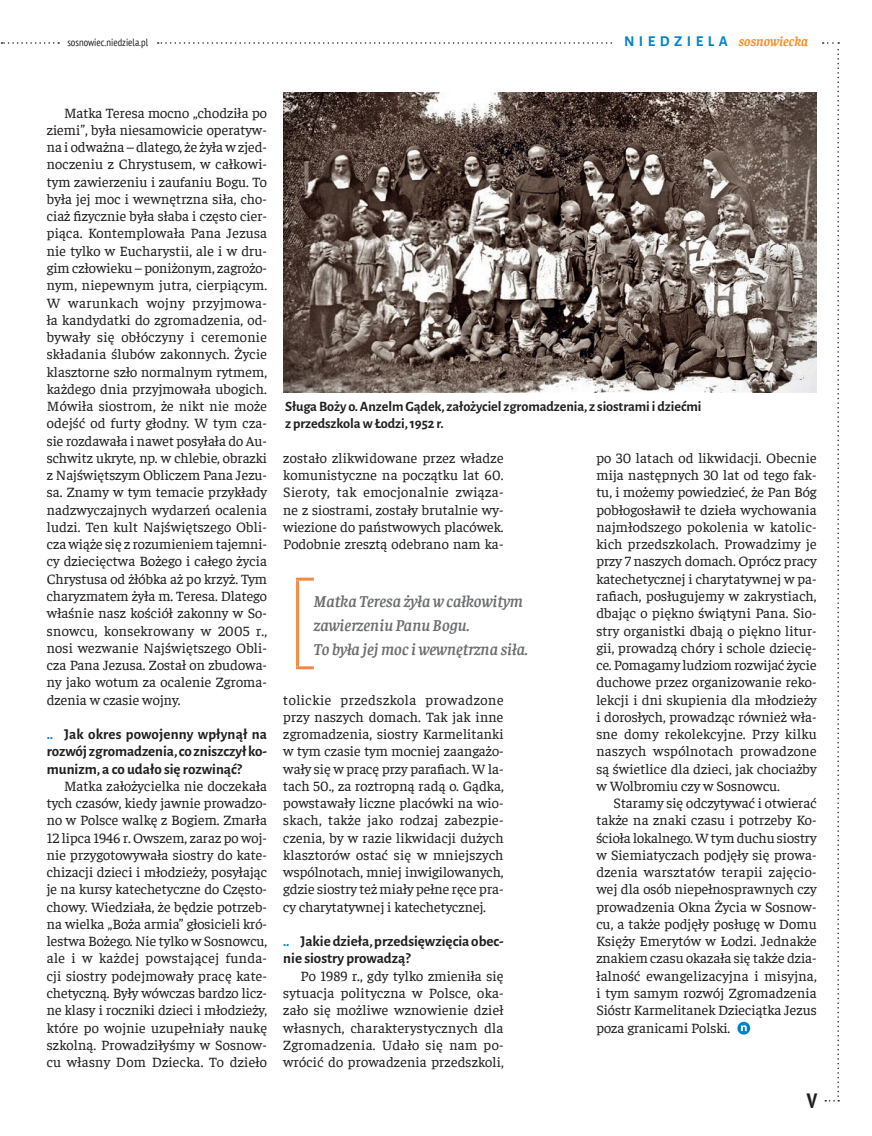
<style>
.page{position:relative;width:872px;height:1136px;background:#fff}
.page>*{position:absolute;margin:0;border:0;box-sizing:border-box;transform-origin:0 0}
.t1{font:700 condensed 20.7px "PT Sans";color:#231f20}
.t2{font:italic 600 16.5px/24px "Faustina";color:#6c6d70}
.t3{font:700 15px/17.2px "Alegreya Sans";color:#231f20;text-align:justify}
.t4{font:14.4px/17.2px "Faustina";letter-spacing:.005em;color:#231f20;text-align:justify}
.t5{font:700 14.25px/17.2px "Alegreya Sans";letter-spacing:-.005em;color:#231f20}
.t6{font:italic 700 13.5px "Faustina";color:#f69228}
.t7{font:condensed 10.5px "PT Sans";color:#231f20}
.s1{font-family:"Alegreya Sans";font-style:normal;font-size:15px;color:#0082c9}
.s2{color:#0082c9}
</style>
<div class="page">
<svg style="left:822px;top:42px;width:17px;height:1059px"></svg>
<svg style="left:158px;top:42px;width:454px;height:2px"></svg>
<svg style="left:1px;top:42px;width:58px;height:2px"></svg>
<svg style="left:737px;top:1021px;width:13px;height:13px"></svg>
<svg style="left:741px;top:1025px;width:5px;height:5px"></svg>
<img style="left:283px;top:93px;width:533px;height:300px">
<hr style="left:296px;top:577px;width:18px;height:3px;background:#f58844">
<hr style="left:296px;top:580px;width:3px;height:86px;background:#f58844">
<hr style="left:296px;top:666px;width:18px;height:3px;background:#f58844">
<p class="t7" style="left:67px;top:36px;width:82px">sosnowiec.niedziela.pl</p>
<p class="t6" style="left:624px;top:32px;width:186px"><span class="s1">n i e d z i e l a</span> sosnowiecka</p>
<p class="t4" style="left:47px;top:103px;width:222px;text-indent:17px">Matka Teresa mocno „chodziła po ziemi”, była niesamowicie operatyw&shy;na i odważna – dlatego, że żyła w zjed&shy;noczeniu z Chrystusem, w całkowi&shy;tym zawierzeniu i zaufaniu Bogu. To była jej moc i wewnętrzna siła, cho&shy;ciaż fizycznie była słaba i często cier&shy;piąca. Kontemplowała Pana Jezusa nie tylko w Eucharystii, ale i w dru&shy;gim człowieku – poniżonym, zagrożo&shy;nym, niepewnym jutra, cierpiącym.<br>W warunkach wojny przyjmowa&shy;ła kandydatki do zgromadzenia, od&shy;bywały się obłóczyny i ceremonie składania ślubów zakonnych. Życie klasztorne szło normalnym rytmem, każdego dnia przyjmowała ubogich.<br>Mówiła siostrom, że nikt nie może odejść od furty głodny. W tym cza&shy;sie rozdawała i nawet posyłała do Au&shy;schwitz ukryte, np. w chlebie, obrazki z Najświętszym Obliczem Pana Jezu&shy;sa. Znamy w tym temacie przykłady nadzwyczajnych wydarzeń ocalenia ludzi. Ten kult Najświętszego Obli&shy;cza wiąże się z rozumieniem tajemni&shy;cy dziecięctwa Bożego i całego życia Chrystusa od żłóbka aż po krzyż. Tym charyzmatem żyła m. Teresa. Dlatego właśnie nasz kościół zakonny w So&shy;snowcu, konsekrowany w 2005 r., nosi wezwanie Najświętszego Obli&shy;cza Pana Jezusa. Został on zbudowa&shy;ny jako wotum za ocalenie Zgroma&shy;dzenia w czasie wojny.</p>
<p class="t3" style="left:47px;top:724px;width:222px"><span class="s2">‥</span> Jak okres powojenny wpłynął na rozwój zgromadzenia, co zniszczył ko&shy;munizm, a co udało się rozwinąć?</p>
<p class="t4" style="left:47px;top:776px;width:222px;text-indent:17px">Matka założycielka nie doczekała tych czasów, kiedy jawnie prowadzo&shy;no w Polsce walkę z Bogiem. Zmarła 12 lipca 1946 r. Owszem, zaraz po woj&shy;nie przygotowywała siostry do kate&shy;chizacji dzieci i młodzieży, posyłając je na kursy katechetyczne do Często&shy;chowy. Wiedziała, że będzie potrzeb&shy;na wielka „Boża armia” głosicieli kró&shy;lestwa Bożego. Nie tylko w Sosnowcu, ale i w każdej powstającej funda&shy;cji siostry podejmowały pracę kate&shy;chetyczną. Były wówczas bardzo licz&shy;ne klasy i roczniki dzieci i młodzieży, które po wojnie uzupełniały naukę szkolną. Prowadziłyśmy w Sosnow&shy;cu własny Dom Dziecka. To dzieło</p>
<p class="t5" style="left:285px;top:397px;width:418px">Sługa Boży o. Anzelm Gądek, założyciel zgromadzenia, z siostrami i dziećmi z przedszkola w Łodzi, 1952 r.</p>
<p class="t4" style="left:283px;top:448px;width:222px">zostało zlikwidowane przez władze komunistyczne na początku lat 60.<br>Sieroty, tak emocjonalnie związa&shy;ne z siostrami, zostały brutalnie wy&shy;wiezione do państwowych placówek.<br>Podobnie zresztą odebrano nam ka-</p>
<p class="t2" style="left:314px;top:588px;width:215px">Matka Teresa żyła w całkowitym zawierzeniu Panu Bogu.<br>To była jej moc i wewnętrzna siła.</p>
<p class="t4" style="left:283px;top:690px;width:222px">tolickie przedszkola prowadzone przy naszych domach. Tak jak inne zgromadzenia, siostry Karmelitanki w tym czasie tym mocniej zaangażo&shy;wały się w pracę przy parafiach. W la&shy;tach 50., za roztropną radą o. Gądka, powstawały liczne placówki na wio&shy;skach, także jako rodzaj zabezpie&shy;czenia, by w razie likwidacji dużych klasztorów ostać się w mniejszych wspólnotach, mniej inwigilowanych, gdzie siostry też miały pełne ręce pra&shy;cy charytatywnej i katechetycznej.</p>
<p class="t3" style="left:283px;top:931px;width:222px"><span class="s2">‥</span> Jakie dzieła, przedsięwzięcia obec&shy;nie siostry prowadzą?</p>
<p class="t4" style="left:283px;top:966px;width:222px;text-indent:17px">Po 1989 r., gdy tylko zmieniła się sytuacja polityczna w Polsce, oka&shy;zało się możliwe wznowienie dzieł własnych, charakterystycznych dla Zgromadzenia. Udało się nam po&shy;wrócić do prowadzenia przedszkoli,</p>
<p class="t4" style="left:596px;top:448px;width:222px">po 30 latach od likwidacji. Obecnie mija następnych 30 lat od tego fak&shy;tu, i możemy powiedzieć, że Pan Bóg pobłogosławił te dzieła wychowania najmłodszego pokolenia w katolic&shy;kich przedszkolach. Prowadzimy je przy 7 naszych domach. Oprócz pracy katechetycznej i charytatywnej w pa&shy;rafiach, posługujemy w zakrystiach, dbając o piękno świątyni Pana. Sio&shy;stry organistki dbają o piękno litur&shy;gii, prowadzą chóry i schole dziecię&shy;ce. Pomagamy ludziom rozwijać życie duchowe przez organizowanie reko&shy;lekcji i dni skupienia dla młodzieży i dorosłych, prowadząc również wła&shy;sne domy rekolekcyjne. Przy kilku naszych wspólnotach prowadzone są świetlice dla dzieci, jak chociażby w Wolbromiu czy w Sosnowcu.</p>
<p class="t4" style="left:596px;top:793px;width:222px;text-indent:17px">Staramy się odczytywać i otwierać także na znaki czasu i potrzeby Ko&shy;ścioła lokalnego. W tym duchu siostry w Siemiatyczach podjęły się prowa&shy;dzenia warsztatów terapii zajęcio&shy;wej dla osób niepełnosprawnych czy prowadzenia Okna Życia w Sosnow&shy;cu, a także podjęły posługę w Domu Księży Emerytów w Łodzi. Jednakże znakiem czasu okazała się także dzia&shy;łalność ewangelizacyjna i misyjna, i tym samym rozwój Zgromadzenia Sióstr Karmelitanek Dzieciątka Jezus poza granicami Polski.</p>
<h1 class="t1" style="left:806px;top:1086px;width:12px">V</h1>
</div>
